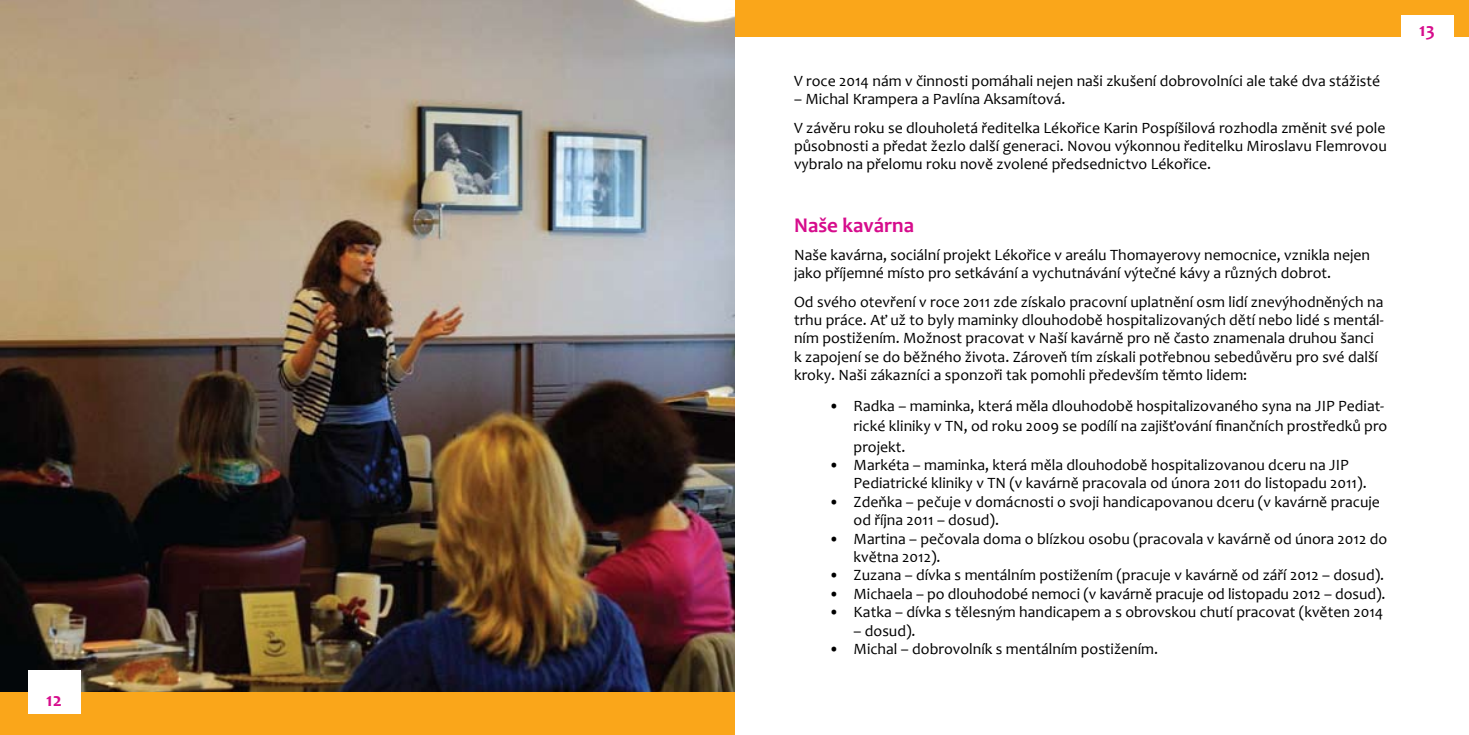
<style>
.page{position:relative;width:1469px;height:735px;background:#fff}
.page>*{position:absolute;margin:0;border:0;box-sizing:border-box;transform-origin:0 0}
.t1{font:700 21px "Candara";color:#d60c8c}
.t2{font:700 19.25px "Candara";color:#d60c8c}
.t3{font:15.75px/18.4px "Candara";color:#000}
</style>
<div class="page">
<div style="left:734px;top:0;width:734px;height:36px;background:#faa61a"></div>
<div style="left:1400px;top:15px;width:53px;height:44px;background:#fff"></div>
<img style="left:0;top:0;width:734px;height:691px">
<div style="left:0;top:691px;width:734px;height:43px;background:#faa61a"></div>
<div style="left:28px;top:670px;width:53px;height:43px;background:#fff"></div>
<p class="t2" style="left:46px;top:687px;width:17px">12</p>
<p class="t3" style="left:794px;top:72px;width:587px">V roce 2014 nám v činnosti pomáhali nejen naši zkušení dobrovolníci ale také dva stážisté</p>
<p class="t3" style="left:794px;top:85px;width:593px;line-height:28.3px">– Michal Krampera a Pavlína Aksamítová.<br>V závěru roku se dlouholetá ředitelka Lékořice Karin Pospíšilová rozhodla změnit své pole</p>
<p class="t3" style="left:794px;top:137px;width:594px">působnosti a předat žezlo další generaci. Novou výkonnou ředitelku Miroslavu Flemrovou vybralo na přelomu roku nově zvolené předsednictvo Lékořice.</p>
<h1 class="t1" style="left:794px;top:212px;width:121px">Naše kavárna</h1>
<p class="t3" style="left:794px;top:245px;width:577px">Naše kavárna, sociální projekt Lékořice v areálu Thomayerovy nemocnice, vznikla nejen jako příjemné místo pro setkávání a vychutnávání výtečné kávy a různých dobrot.</p>
<p class="t3" style="left:794px;top:292px;width:591px">Od svého otevření v roce 2011 zde získalo pracovní uplatnění osm lidí znevýhodněných na trhu práce. Ať už to byly maminky dlouhodobě hospitalizovaných dětí nebo lidé s mentál&shy;ním postižením. Možnost pracovat v Naší kavárně pro ně často znamenala druhou šanci k zapojení se do běžného života. Zároveň tím získali potřebnou sebedůvěru pro své další kroky. Naši zákazníci a sponzoři tak pomohli především těmto lidem:</p>
<p class="t3" style="left:853px;top:395px;width:535px;line-height:20.5px;text-indent:-25px">• Radka – maminka, která měla dlouhodobě hospitalizovaného syna na JIP Pediat&shy;rické kliniky v TN, od roku 2009 se podílí na zajišťování finančních prostředků pro projekt.</p>
<p class="t3" style="left:853px;top:455px;width:514px;text-indent:-25px">• Markéta – maminka, která měla dlouhodobě hospitalizovanou dceru na JIP<br>Pediatrické kliniky v TN (v kavárně pracovala od února 2011 do listopadu 2011).</p>
<p class="t3" style="left:853px;top:492px;width:528px;text-indent:-25px">• Zdeňka – pečuje v domácnosti o svoji handicapovanou dceru (v kavárně pracuje od října 2011 – dosud).</p>
<p class="t3" style="left:853px;top:529px;width:535px;text-indent:-25px">• Martina – pečovala doma o blízkou osobu (pracovala v kavárně od února 2012 do května 2012).</p>
<p class="t3" style="left:828px;top:566px;width:557px">• Zuzana – dívka s mentálním postižením (pracuje v kavárně od září 2012 – dosud).</p>
<p class="t3" style="left:828px;top:584px;width:558px">• Michaela – po dlouhodobé nemoci (v kavárně pracuje od listopadu 2012 – dosud).</p>
<p class="t3" style="left:828px;top:602px;width:556px">• Katka – dívka s tělesným handicapem a s obrovskou chutí pracovat (květen 2014</p>
<p class="t3" style="left:853px;top:621px;width:63px">– dosud).</p>
<p class="t3" style="left:828px;top:639px;width:331px">• Michal – dobrovolník s mentálním postižením.</p>
<p class="t2" style="left:1419px;top:18px;width:17px">13</p>
</div>
